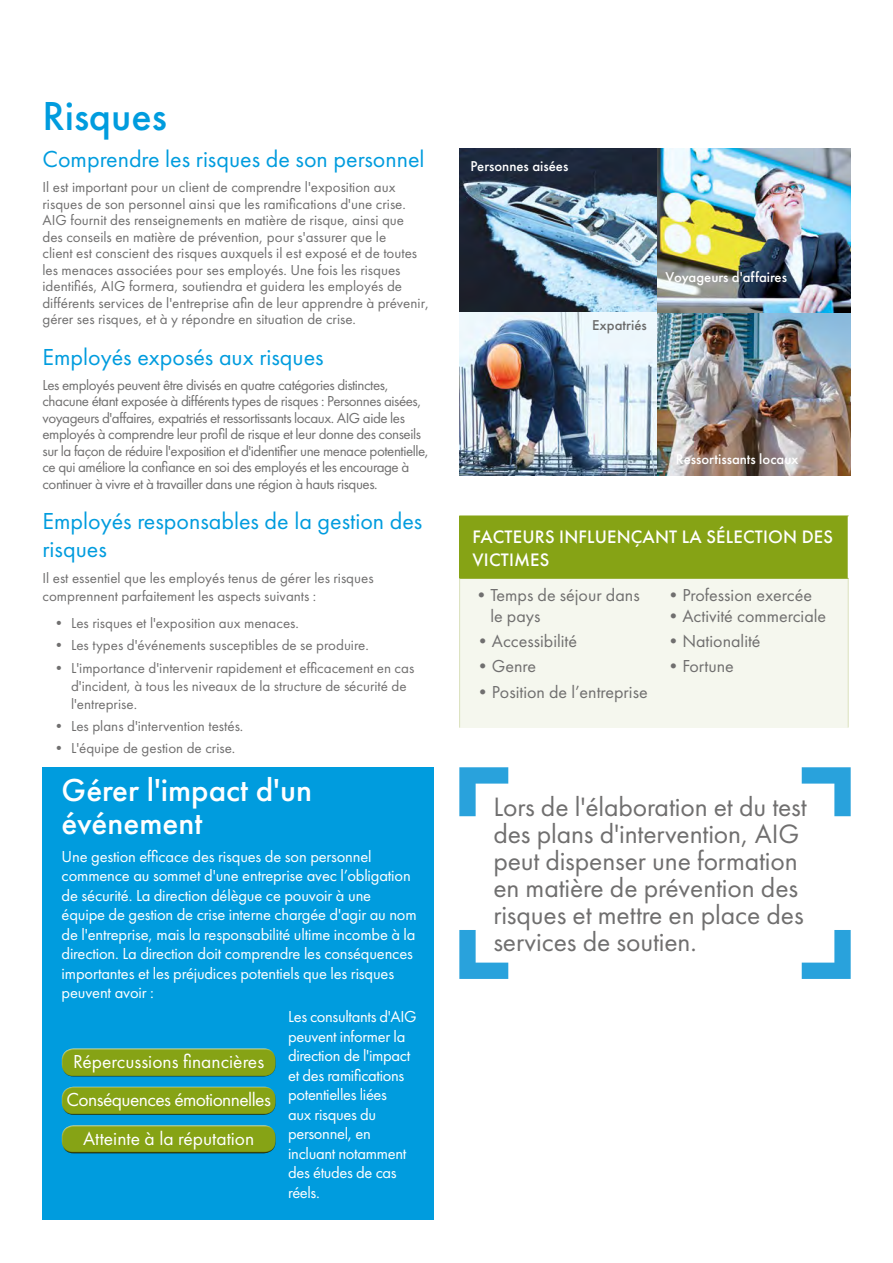
<style>
.page{position:relative;width:893px;height:1263px;background:#fff}
.page>*{position:absolute;margin:0;border:0;box-sizing:border-box;transform-origin:0 0}
.t1{font:500 42px "Futura PT";color:#009cde}
.t2{font:500 33px/33px "Futura PT";color:#fff}
.t3{font:27.6px/27px "Futura PT";letter-spacing:-.005em;color:#706f6f}
.t4{font:24px/27.8px "Futura PT";color:#009cde}
.t5{font:19.5px "Futura PT";color:#fff}
.t6{font:19.5px "Futura PT";letter-spacing:-.03em;color:#fff}
.t7{font:500 18.75px/22.5px "Futura PT";letter-spacing:.01em;color:#fff}
.t8{font:18px "Futura PT";color:#706f6f}
.t9{font:16.5px/19.5px "Futura PT";letter-spacing:-.01em;color:#fff}
.t10{font:15px/16.5px "Futura PT";color:#706f6f}
.t11{font:15px/16.5px "Futura PT";letter-spacing:-.03em;color:#706f6f}
.t12{font:500 14.7px "Futura PT";color:#fff}
.t13{font:500 14.7px "Futura PT";color:#6b6b6a}
</style>
<div class="page">
<div style="left:460px;top:516px;width:388px;height:62px;background:#86a315"></div>
<div style="left:460px;top:578px;width:388px;height:149px;background:#f5f7ee"></div>
<hr style="left:459px;top:516px;width:1px;height:62px;background:#86a315">
<hr style="left:459px;top:578px;width:390px;height:1px;background:#86a315">
<hr style="left:459px;top:579px;width:1px;height:148px;background:#dae1bc">
<hr style="left:848px;top:579px;width:1px;height:148px;background:#dae1bc">
<svg style="left:459px;top:767px;width:49px;height:49px"></svg>
<svg style="left:802px;top:767px;width:49px;height:49px"></svg>
<svg style="left:802px;top:930px;width:49px;height:49px"></svg>
<svg style="left:459px;top:930px;width:49px;height:49px"></svg>
<img style="left:459px;top:149px;width:391px;height:327px">
<div style="left:43px;top:767px;width:391px;height:453px;background:#009cde"></div>
<div style="left:60px;top:1047px;width:217px;height:22px;background:#fff;opacity:.75"></div>
<div style="left:60px;top:1053px;width:217px;height:25px;background:#000;opacity:.75"></div>
<div style="left:60px;top:1085px;width:217px;height:23px;background:#fff;opacity:.75"></div>
<div style="left:60px;top:1091px;width:217px;height:25px;background:#000;opacity:.75"></div>
<div style="left:60px;top:1123px;width:217px;height:23px;background:#fff;opacity:.75"></div>
<div style="left:60px;top:1129px;width:217px;height:25px;background:#000;opacity:.75"></div>
<p class="t1" style="left:43px;top:91px;width:126px">Risques</p>
<p class="t4" style="left:43px;top:145px;width:384px">Comprendre les risques de son personnel</p>
<p class="t10" style="left:43px;top:179px;width:388px">Il est important pour un client de comprendre l'exposition aux risques de son personnel ainsi que les ramifications d'une crise.<br>AIG fournit des renseignements en matière de risque, ainsi que<br>des conseils en matière de prévention, pour s'assurer que le<br>client est conscient des risques auxquels il est exposé et de toutes les menaces associées pour ses employés. Une fois les risques identifiés, AIG formera, soutiendra et guidera les employés de différents services de l'entreprise afin de leur apprendre à prévenir, gérer ses risques, et à y répondre en situation de crise.</p>
<p class="t4" style="left:43px;top:343px;width:283px">Employés exposés aux risques</p>
<p class="t11" style="left:43px;top:376px;width:388px">Les employés peuvent être divisés en quatre catégories distinctes, chacune étant exposée à différents types de risques : Personnes aisées, voyageurs d'affaires, expatriés et ressortissants locaux. AIG aide les employés à comprendre leur profil de risque et leur donne des conseils sur la façon de réduire l'exposition et d'identifier une menace potentielle, ce qui améliore la confiance en soi des employés et les encourage à continuer à vivre et à travailler dans une région à hauts risques.</p>
<p class="t4" style="left:43px;top:507px;width:381px">Employés responsables de la gestion des risques</p>
<p class="t10" style="left:43px;top:569px;width:333px;line-height:18px">Il est essentiel que les employés tenus de gérer les risques comprennent parfaitement les aspects suivants :</p>
<p class="t10" style="left:52px;top:615px;width:249px">• Les risques et l'exposition aux menaces.</p>
<p class="t10" style="left:52px;top:637px;width:319px">• Les types d'événements susceptibles de se produire.</p>
<p class="t10" style="left:71px;top:658px;width:345px;line-height:18px;text-indent:-20px">• L'importance d'intervenir rapidement et efficacement en cas d'incident, à tous les niveaux de la structure de sécurité de l'entreprise.</p>
<p class="t10" style="left:52px;top:717px;width:193px">• Les plans d'intervention testés.</p>
<p class="t10" style="left:52px;top:740px;width:185px">• L'équipe de gestion de crise.</p>
<p class="t2" style="left:62px;top:773px;width:252px">Gérer l'impact d'un événement</p>
<p class="t9" style="left:62px;top:846px;width:357px">Une gestion efficace des risques de son personnel commence au sommet d'une entreprise avec l’obligation de sécurité. La direction délègue ce pouvoir à une équipe de gestion de crise interne chargée d'agir au nom de l'entreprise, mais la responsabilité ultime incombe à la direction. La direction doit comprendre les conséquences importantes et les préjudices potentiels que les risques peuvent avoir :</p>
<p class="t9" style="left:288px;top:1007px;width:130px">Les consultants d'AIG peuvent informer la direction de l'impact et des ramifications potentielles liées<br>aux risques du personnel, en incluant notamment des études de cas réels.</p>
<p class="t5" style="left:73px;top:1050px;width:192px">Répercussions financières</p>
<p class="t6" style="left:67px;top:1088px;width:206px">Conséquences émotionnelles</p>
<p class="t5" style="left:83px;top:1127px;width:173px">Atteinte à la réputation</p>
<p class="t12" style="left:470px;top:157px;width:100px">Personnes aisées</p>
<p class="t13" style="left:592px;top:316px;width:56px">Expatriés</p>
<p class="t12" style="left:666px;top:268px;width:123px">Voyageurs d'affaires</p>
<p class="t12" style="left:676px;top:450px;width:124px">Ressortissants locaux</p>
<p class="t7" style="left:472px;top:526px;width:362px">FACTEURS INFLUENÇANT LA SÉLECTION DES<br>VICTIMES</p>
<p class="t8" style="left:472px;top:584px;width:169px">•Temps de séjour dans</p>
<p class="t8" style="left:664px;top:584px;width:149px">•Profession exercée</p>
<p class="t8" style="left:490px;top:605px;width:51px">le pays</p>
<p class="t8" style="left:664px;top:605px;width:163px">•Activité commerciale</p>
<p class="t8" style="left:474px;top:630px;width:105px">•Accessibilité</p>
<p class="t8" style="left:664px;top:630px;width:98px">•Nationalité</p>
<p class="t8" style="left:474px;top:656px;width:64px">•Genre</p>
<p class="t8" style="left:664px;top:656px;width:71px">•Fortune</p>
<p class="t8" style="left:474px;top:681px;width:175px">•Position de l’entreprise</p>
<p class="t3" style="left:493px;top:793px;width:315px">Lors de l'élaboration et du test des plans d'intervention, AIG peut dispenser une formation en matière de prévention des risques et mettre en place des services de soutien.</p>
</div>
